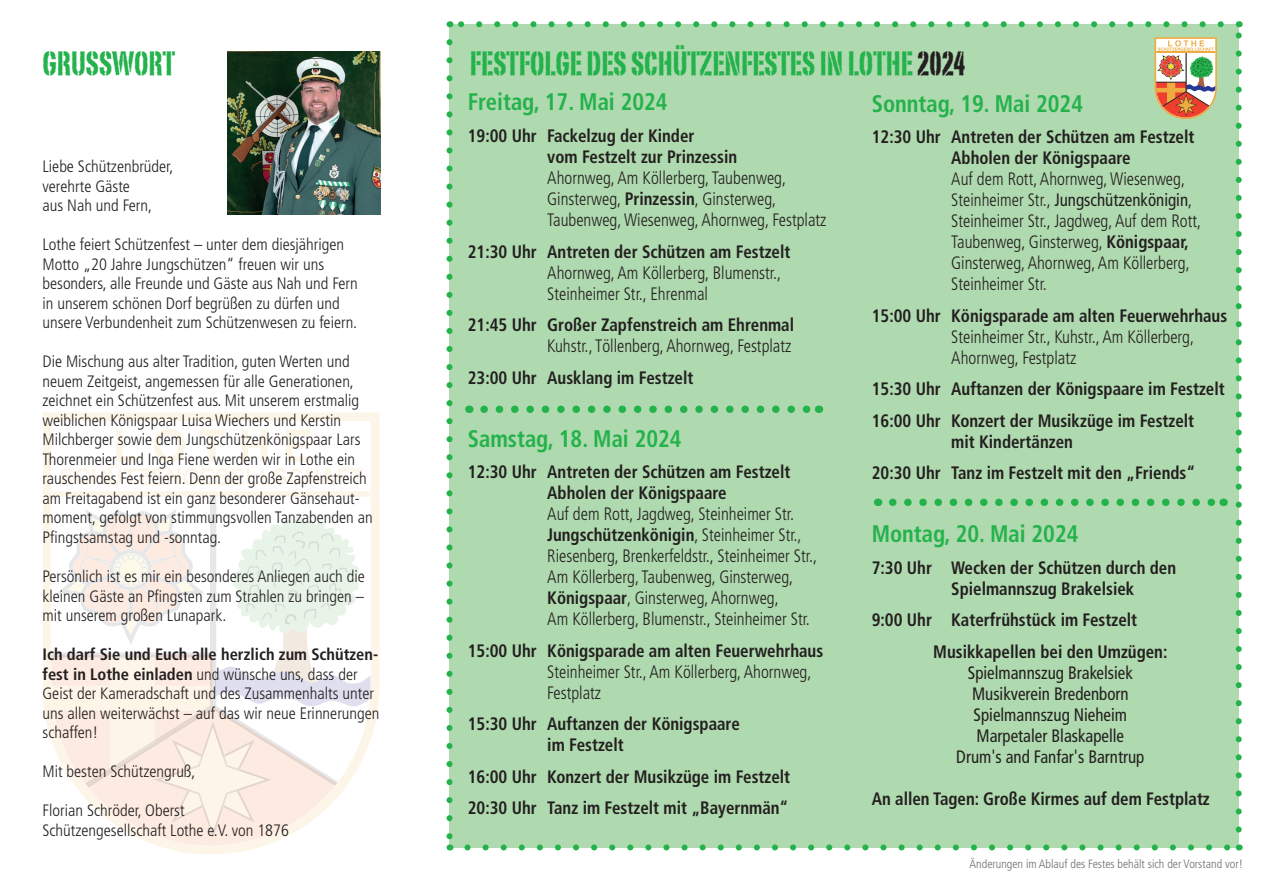
<style>
.page{position:relative;width:1263px;height:893px;background:#fff}
.page>*{position:absolute;margin:0;border:0;box-sizing:border-box;transform-origin:0 0}
.t1{font:33px "Portago ITCTT";color:#23b24b}
.t2{font:700 condensed 24px "Frutiger";color:#23b24b;scale:.94 1}
.t3{font:700 condensed 18px/21px "Frutiger";color:#231f20;scale:.94 1}
.t4{font:300 condensed 18px/21px "Frutiger";color:#231f20;scale:.94 1}
.t5{font:condensed 18px/21px "Frutiger";color:#231f20;text-align:center;scale:.94 1}
.t6{font:300 condensed 16.5px/19.5px "Frutiger";color:#231f20}
.t7{font:300 condensed 12px "Frutiger";color:#6c6d70}
.s1{color:#231f20}
.s2{font-weight:700}
.s3{font-weight:400}
</style>
<div class="page">
<div style="left:449px;top:24px;width:790px;height:823px;background:#afd9ae"></div>
<svg style="left:446px;top:42px;width:6px;height:796px"></svg>
<svg style="left:467px;top:844px;width:763px;height:6px"></svg>
<svg style="left:1236px;top:33px;width:6px;height:797px"></svg>
<svg style="left:458px;top:21px;width:763px;height:6px"></svg>
<svg style="left:484px;top:406px;width:327px;height:7px"></svg>
<svg style="left:893px;top:499px;width:322px;height:7px"></svg>
<img style="left:227px;top:51px;width:153px;height:164px">
<svg style="left:43px;top:412px;width:336px;height:442px;fill:#fdf5e8"></svg>
<svg style="left:51px;top:421px;width:320px;height:88px"></svg>
<svg style="left:51px;top:497px;width:287px;height:12px"></svg>
<div style="left:51px;top:491px;width:320px;height:6px;background:#fdf5e8"></div>
<svg style="left:60px;top:429px;width:304px;height:56px"></svg>
<svg style="left:51px;top:509px;width:320px;height:337px"></svg>
<svg style="left:1154px;top:37px;width:63px;height:82px;background:#cfae8b"></svg>
<h1 class="t1" style="left:43px;top:43px;width:134px">GRUSSWORT</h1>
<h1 class="t1" style="left:470px;top:43px;width:497px">FESTFOLGE DES SCHÜTZENFESTES IN LOTHE <span class="s1">2024</span></h1>
<p class="t6" style="left:43px;top:157px;width:132px">Liebe Schützenbrüder, verehrte Gäste<br>aus Nah und Fern,</p>
<p class="t6" style="left:43px;top:235px;width:317px">Lothe feiert Schützenfest – unter dem diesjährigen Motto „20 Jahre Jungschützen“ freuen wir uns besonders, alle Freunde und Gäste aus Nah und Fern in unserem schönen Dorf begrüßen zu dürfen und unsere Verbundenheit zum Schützenwesen zu feiern.</p>
<p class="t6" style="left:43px;top:352px;width:332px">Die Mischung aus alter Tradition, guten Werten und neuem Zeitgeist, angemessen für alle Generationen, zeichnet ein Schützenfest aus. Mit unserem erstmalig weiblichen Königspaar Luisa Wiechers und Kerstin Milchberger sowie dem Jungschützenkönigspaar Lars Thorenmeier und Inga Fiene werden wir in Lothe ein rauschendes Fest feiern. Denn der große Zapfenstreich am Freitagabend ist ein ganz besonderer Gänsehaut&shy;moment, gefolgt von stimmungsvollen Tanzabenden an Pfingstsamstag und -sonntag.</p>
<p class="t6" style="left:43px;top:567px;width:324px;text-align:justify">Persönlich ist es mir ein besonderes Anliegen auch die kleinen Gäste an Pfingsten zum Strahlen zu bringen – mit unserem großen Lunapark.</p>
<p class="t6" style="left:43px;top:645px;width:338px"><span class="s2">Ich darf Sie und Euch alle herzlich zum Schützen&shy;fest in Lothe einladen</span> und wünsche uns, dass der Geist der Kameradschaft und des Zusammenhalts unter uns allen weiterwächst – auf das wir neue Erinnerungen schaffen!</p>
<p class="t6" style="left:43px;top:762px;width:155px">Mit besten Schützengruß,</p>
<p class="t6" style="left:43px;top:801px;width:248px">Florian Schröder, Oberst<br>Schützengesellschaft Lothe e.V. von 1876</p>
<h2 class="t2" style="left:468px;top:88px;width:214px">Freitag, 17. Mai 2024</h2>
<p class="t3" style="left:547px;top:125px;width:204px;text-indent:-80px">19:00 Uhr Fackelzug der Kinder<br>vom Festzelt zur Prinzessin</p>
<p class="t4" style="left:547px;top:168px;width:298px">Ahornweg, Am Köllerberg, Taubenweg,<br>Ginsterweg, <span class="s2">Prinzessin</span>, Ginsterweg,<br>Taubenweg, Wiesenweg, Ahornweg, Festplatz</p>
<p class="t3" style="left:468px;top:241px;width:345px">21:30 Uhr Antreten der Schützen am Festzelt</p>
<p class="t4" style="left:547px;top:262px;width:250px">Ahornweg, Am Köllerberg, Blumenstr.,<br>Steinheimer Str., Ehrenmal</p>
<p class="t3" style="left:468px;top:314px;width:349px">21:45 Uhr Großer Zapfenstreich am Ehrenmal</p>
<p class="t4" style="left:547px;top:336px;width:261px">Kuhstr., Töllenberg, Ahornweg, Festplatz</p>
<p class="t3" style="left:468px;top:367px;width:241px">23:00 Uhr Ausklang im Festzelt</p>
<h2 class="t2" style="left:468px;top:424px;width:229px">Samstag, 18. Mai 2024</h2>
<p class="t3" style="left:547px;top:461px;width:260px;text-indent:-80px">12:30 Uhr Antreten der Schützen am Festzelt<br>Abholen der Königspaare</p>
<p class="t4" style="left:547px;top:504px;width:289px">Auf dem Rott, Jagdweg, Steinheimer Str.<br><span class="s2">Jungschützenkönigin</span>, Steinheimer Str., Riesenberg, Brenkerfeldstr., Steinheimer Str., Am Köllerberg, Taubenweg, Ginsterweg, <span class="s2">Königspaar</span>, Ginsterweg, Ahornweg,<br>Am Köllerberg, Blumenstr., Steinheimer Str.</p>
<p class="t3" style="left:468px;top:640px;width:380px">15:00 Uhr Königsparade am alten Feuerwehrhaus</p>
<p class="t4" style="left:547px;top:661px;width:283px">Steinheimer Str., Am Köllerberg, Ahornweg,<br>Festplatz</p>
<p class="t3" style="left:547px;top:713px;width:206px;text-indent:-80px">15:30 Uhr Auftanzen der Königspaare im Festzelt</p>
<p class="t3" style="left:468px;top:761px;width:345px;line-height:31.5px">16:00 Uhr Konzert der Musikzüge im Festzelt<br>20:30 Uhr Tanz im Festzelt mit „Bayernmän“</p>
<h2 class="t2" style="left:872px;top:89px;width:226px">Sonntag, 19. Mai 2024</h2>
<p class="t3" style="left:951px;top:126px;width:260px;text-indent:-80px">12:30 Uhr Antreten der Schützen am Festzelt<br>Abholen der Königspaare</p>
<p class="t4" style="left:951px;top:169px;width:267px">Auf dem Rott, Ahornweg, Wiesenweg, Steinheimer Str., <span class="s3">Jungschützenkönigin</span>, Steinheimer Str., Jagdweg, Auf dem Rott, Taubenweg, Ginsterweg, <span class="s2">Königspaar, </span>Ginsterweg, Ahornweg, Am Köllerberg, Steinheimer Str.</p>
<p class="t3" style="left:872px;top:305px;width:380px">15:00 Uhr Königsparade am alten Feuerwehrhaus</p>
<p class="t4" style="left:951px;top:326px;width:260px">Steinheimer Str., Kuhstr., Am Köllerberg,<br>Ahornweg, Festplatz</p>
<p class="t3" style="left:872px;top:373px;width:377px;line-height:31.5px">15:30 Uhr Auftanzen der Königspaare im Festzelt<br>16:00 Uhr Konzert der Musikzüge im Festzelt</p>
<p class="t3" style="left:872px;top:426px;width:346px;line-height:31.5px;text-indent:80px">mit Kindertänzen<br>20:30 Uhr Tanz im Festzelt mit den „Friends“</p>
<h2 class="t2" style="left:872px;top:519px;width:221px">Montag, 20. Mai 2024</h2>
<p class="t3" style="left:951px;top:557px;width:241px;text-indent:-80px">7:30 Uhr Wecken der Schützen durch den<br>Spielmannszug Brakelsiek</p>
<p class="t3" style="left:933px;top:604px;width:251px;line-height:31.5px;text-indent:-61px">9:00 Uhr Katerfrühstück im Festzelt<br>Musikkapellen bei den Umzügen:</p>
<p class="t5" style="left:956px;top:662px;width:202px">Spielmannszug Brakelsiek<br>Musikverein Bredenborn<br>Spielmannszug Nieheim<br>Marpetaler Blaskapelle<br>Drum's and Fanfar's Barntrup</p>
<p class="t3" style="left:872px;top:788px;width:361px">An allen Tagen: Große Kirmes auf dem Festplatz</p>
<p class="t7" style="left:969px;top:857px;width:275px">Änderungen im Ablauf des Festes behält sich der Vorstand vor!</p>
</div>
